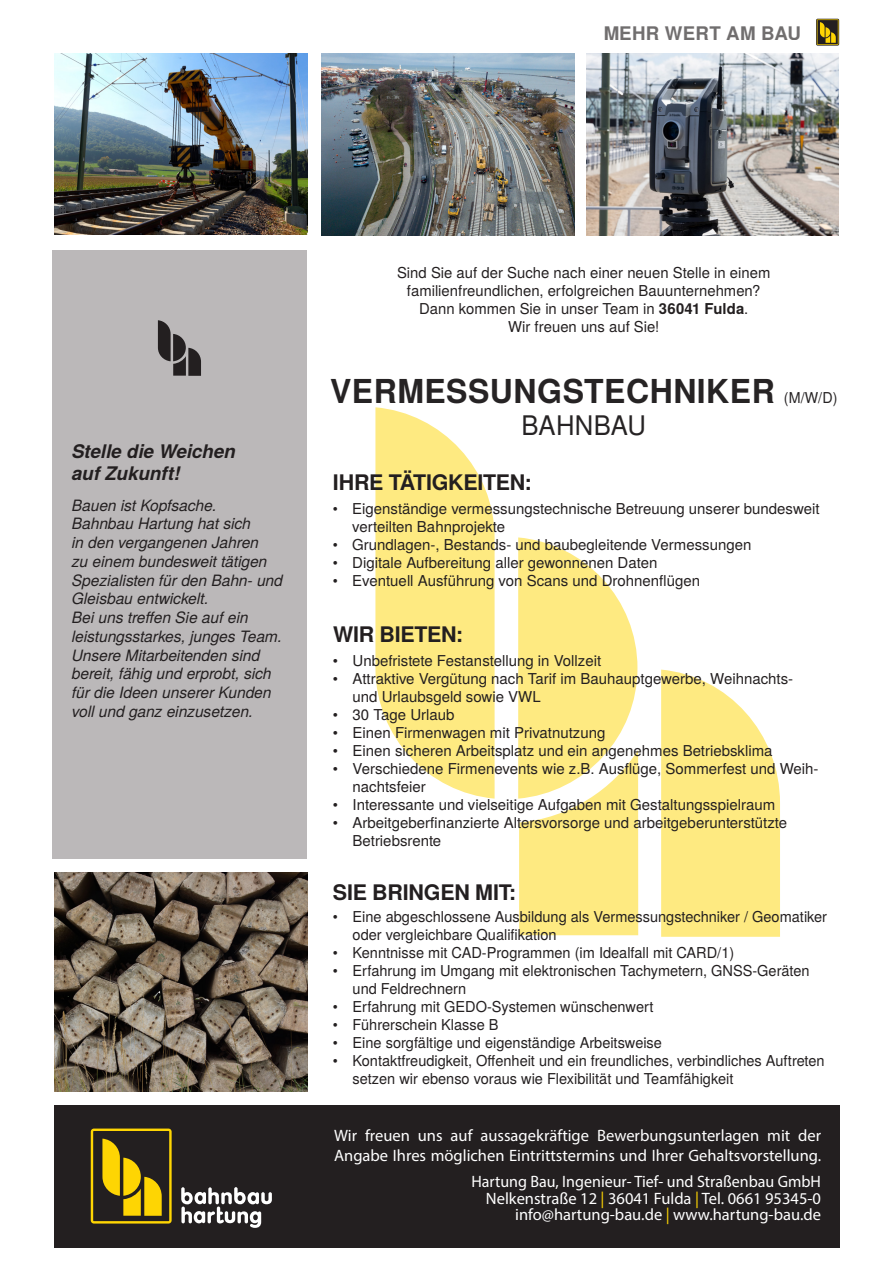
<style>
.page{position:relative;width:893px;height:1263px;background:#fff}
.page>*{position:absolute;margin:0;border:0;box-sizing:border-box;transform-origin:0 0}
.t1{font:700 33px "Te X Gyre Heros";letter-spacing:.015em;color:#262324}
.t2{font:27px "Te X Gyre Heros";letter-spacing:.005em;color:#262324;scale:.95 1}
.t3{font:700 21.45px "Te X Gyre Heros";letter-spacing:-.01em;color:#231f20}
.t4{font:italic 700 18.75px/22.5px "Te X Gyre Heros";color:#231f20}
.t5{font:700 18.75px "Te X Gyre Heros";letter-spacing:.015em;color:#231f20}
.t6{font:16.5px "Myriad Pro";color:#fff}
.t7{font:italic 15.6px/18.8px "Te X Gyre Heros";color:#231f20}
.t8{font:15px/18px "Te X Gyre Heros";color:#231f20}
.s1{font-weight:700}
.s2{font-weight:400;font-size:15px}
.s3{color:#fed503}
</style>
<div class="page">
<div style="left:54px;top:1106px;width:786px;height:142px;background:#231f20"></div>
<div style="left:53px;top:250px;width:254px;height:608px;background:#bbb8b9"></div>
<svg style="left:519px;top:750px;width:119px;height:185px;background:#feeb89"></svg>
<svg style="left:661px;top:670px;width:119px;height:267px;background:#feec8f"></svg>
<svg style="left:375px;top:407px;width:262px;height:392px;fill:#feea81"></svg>
<img style="left:54px;top:873px;width:253px;height:219px">
<img style="left:54px;top:53px;width:253px;height:182px">
<img style="left:587px;top:53px;width:251px;height:182px">
<img style="left:321px;top:53px;width:254px;height:182px">
<svg style="left:158px;top:320px;width:43px;height:56px"></svg>
<svg style="left:88px;top:1126px;width:86px;height:100px"></svg>
<svg style="left:181px;top:1187px;width:91px;height:41px"></svg>
<svg style="left:91px;top:1128px;width:81px;height:95px"></svg>
<svg style="left:816px;top:19px;width:23px;height:27px"></svg>
<svg style="left:817px;top:19px;width:21px;height:26px"></svg>
<p class="t5" style="left:603px;top:18px;width:199px">MEHR WERT AM BAU</p>
<p class="t4" style="left:72px;top:439px;width:165px">Stelle die Weichen auf Zukunft!</p>
<p class="t7" style="left:72px;top:495px;width:147px">Bauen ist Kopfsache.</p>
<p class="t7" style="left:72px;top:513px;width:212px">Bahnbau Hartung hat sich<br>in den vergangenen Jahren<br>zu einem bundesweit tätigen<br>Spezialisten für den Bahn- und<br>Gleisbau entwickelt.</p>
<p class="t7" style="left:72px;top:607px;width:212px">Bei uns treffen Sie auf ein leistungsstarkes, junges Team.<br>Unsere Mitarbeitenden sind bereit, fähig und erprobt, sich für die Ideen unserer Kunden voll und ganz einzusetzen.</p>
<p class="t8" style="left:397px;top:262px;width:375px;text-align:center">Sind Sie auf der Suche nach einer neuen Stelle in einem familienfreundlichen, erfolgreichen Bauunternehmen?</p>
<p class="t8" style="left:419px;top:298px;width:331px">Dann kommen Sie in unser Team in <span class="s1">36041 Fulda</span>.</p>
<p class="t8" style="left:508px;top:316px;width:153px">Wir freuen uns auf Sie!</p>
<p class="t1" style="left:330px;top:366px;width:509px">VERMESSUNGSTECHNIKER <span class="s2">(M/W/D)</span></p>
<p class="t2" style="left:522px;top:404px;width:132px">BAHNBAU</p>
<p class="t3" style="left:333px;top:466px;width:201px">IHRE TÄTIGKEITEN:</p>
<p class="t8" style="left:352px;top:499px;width:469px">Eigenständige vermessungstechnische Betreuung unserer bundesweit verteilten Bahnprojekte</p>
<p class="t8" style="left:352px;top:535px;width:401px">Grundlagen-, Bestands- und baubegleitende Vermessungen</p>
<p class="t8" style="left:352px;top:553px;width:307px">Digitale Aufbereitung aller gewonnenen Daten</p>
<p class="t8" style="left:352px;top:571px;width:349px">Eventuell Ausführung von Scans und Drohnenflügen</p>
<p class="t8" style="left:333px;top:499px;width:7px">•</p>
<p class="t8" style="left:333px;top:535px;width:7px">•</p>
<p class="t8" style="left:333px;top:553px;width:7px">•</p>
<p class="t8" style="left:333px;top:571px;width:7px">•</p>
<p class="t3" style="left:333px;top:618px;width:132px">WIR BIETEN:</p>
<p class="t8" style="left:333px;top:650px;width:7px">•</p>
<p class="t8" style="left:333px;top:668px;width:7px">•</p>
<p class="t8" style="left:333px;top:704px;width:7px">•</p>
<p class="t8" style="left:333px;top:722px;width:7px">•</p>
<p class="t8" style="left:333px;top:740px;width:7px">•</p>
<p class="t8" style="left:333px;top:758px;width:7px">•</p>
<p class="t8" style="left:333px;top:794px;width:7px">•</p>
<p class="t8" style="left:333px;top:812px;width:7px">•</p>
<p class="t8" style="left:353px;top:650px;width:250px">Unbefristete Festanstellung in Vollzeit</p>
<p class="t8" style="left:353px;top:668px;width:442px">Attraktive Vergütung nach Tarif im Bauhauptgewerbe, Weihnachts&shy;und Urlaubsgeld sowie VWL</p>
<p class="t8" style="left:353px;top:704px;width:103px">30 Tage Urlaub</p>
<p class="t8" style="left:353px;top:722px;width:254px">Einen Firmenwagen mit Privatnutzung</p>
<p class="t8" style="left:353px;top:740px;width:421px">Einen sicheren Arbeitsplatz und ein angenehmes Betriebsklima</p>
<p class="t8" style="left:353px;top:758px;width:467px">Verschiedene Firmenevents wie z.B. Ausflüge, Sommerfest und Weih&shy;nachtsfeier</p>
<p class="t8" style="left:353px;top:794px;width:424px">Interessante und vielseitige Aufgaben mit Gestaltungsspielraum</p>
<p class="t8" style="left:353px;top:812px;width:436px">Arbeitgeberfinanzierte Altersvorsorge und arbeitgeberunterstützte<br>Betriebsrente</p>
<p class="t3" style="left:333px;top:876px;width:185px">SIE BRINGEN MIT:</p>
<p class="t8" style="left:333px;top:906px;width:7px">•</p>
<p class="t8" style="left:333px;top:942px;width:7px">•</p>
<p class="t8" style="left:333px;top:960px;width:7px">•</p>
<p class="t8" style="left:333px;top:996px;width:7px">•</p>
<p class="t8" style="left:333px;top:1014px;width:7px">•</p>
<p class="t8" style="left:333px;top:1032px;width:7px">•</p>
<p class="t8" style="left:333px;top:1050px;width:7px">•</p>
<p class="t8" style="left:353px;top:906px;width:476px">Eine abgeschlossene Ausbildung als Vermessungstechniker / Geomatiker oder vergleichbare Qualifikation</p>
<p class="t8" style="left:353px;top:942px;width:383px">Kenntnisse mit CAD-Programmen (im Idealfall mit CARD/1)</p>
<p class="t8" style="left:353px;top:960px;width:458px">Erfahrung im Umgang mit elektronischen Tachymetern, GNSS-Geräten und Feldrechnern</p>
<p class="t8" style="left:353px;top:996px;width:302px">Erfahrung mit GEDO-Systemen wünschenwert</p>
<p class="t8" style="left:353px;top:1014px;width:147px">Führerschein Klasse B</p>
<p class="t8" style="left:353px;top:1032px;width:311px">Eine sorgfältige und eigenständige Arbeitsweise</p>
<p class="t8" style="left:353px;top:1050px;width:474px">Kontaktfreudigkeit, Offenheit und ein freundliches, verbindliches Auftreten setzen wir ebenso voraus wie Flexibilität und Teamfähigkeit</p>
<p class="t6" style="left:334px;top:1125px;width:489px">Wir freuen uns auf aussagekräftige Bewerbungsunterlagen mit der</p>
<p class="t6" style="left:334px;top:1145px;width:489px">Angabe Ihres möglichen Eintrittstermins und Ihrer Gehaltsvorstellung.</p>
<p class="t6" style="left:471px;top:1171px;width:351px">Hartung Bau, Ingenieur- Tief- und Straßenbau GmbH</p>
<p class="t6" style="left:486px;top:1188px;width:337px">Nelkenstraße 12 <span class="s3">|</span> 36041 Fulda <span class="s3">|</span> Tel. 0661 95345-0</p>
<p class="t6" style="left:515px;top:1204px;width:307px">info@hartung-bau.de <span class="s3">|</span> www.hartung-bau.de</p>
</div>
